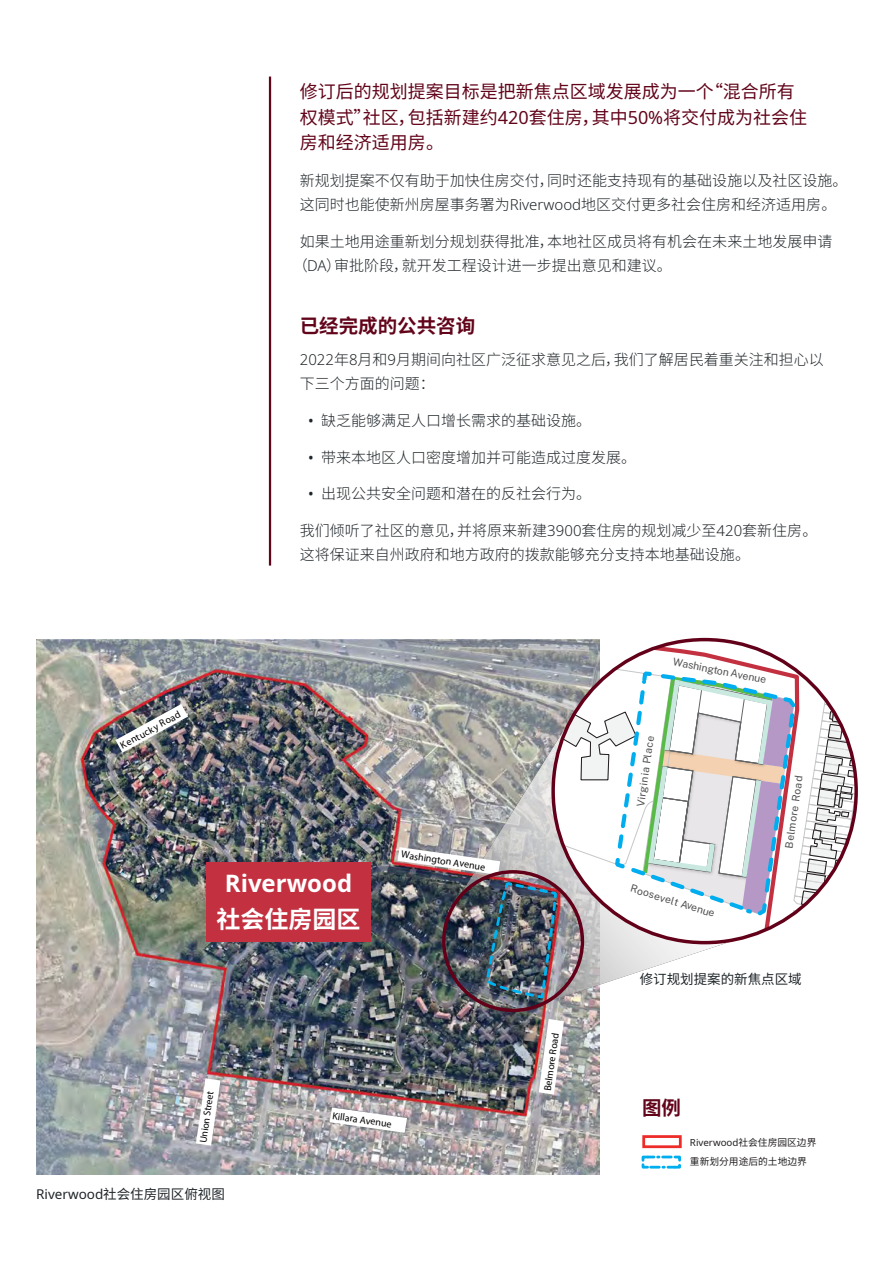
<style>
.page{position:relative;width:893px;height:1263px;background:#fff}
.page>*{position:absolute;margin:0;border:0;box-sizing:border-box;transform-origin:0 0}
.t1{font:700 24px/36px "Noto Sans";color:#fff;text-align:center}
.Heading_3__H3{font:700 19.5px "Noto Sans CJ Ksc";color:#62041a}
.Copy{font:18px/25.5px "Noto Sans CJ Ksc";color:#62041a}
.Bullets{font:300 15px/24px "Noto Sans CJ Ksc";color:#1f2529}
.Copy-2{font:300 15px/24px "Noto Sans CJ Ksc";color:#1f2529}
.Bullets-2{font:13.5px "Noto Sans";color:#1f2529}
.Bullets-3{font:13.5px "Noto Sans CJ Ksc";color:#1f2529}
.t2{font:10.35px "Public Sans";color:#4f4f51}
.t3{font:800 10.05px "Public Sans";color:#000}
.t4{font:9.75px "Noto Sans";color:#231f20}
.t5{font:9.75px "Noto Sans CJ Ksc";color:#231f20}
.s1{font-family:"Noto Sans"}
.s2{font-family:"Noto Sans";font-weight:400}
.s3{font-family:"Noto Sans CJ Ksc"}
</style>
<div class="page">
<svg style="left:641px;top:1135px;width:41px;height:34px"></svg>
<img style="left:36px;top:639px;width:564px;height:535px">
<div style="left:206px;top:862px;width:164px;height:80px;background:#c33141"></div>
<svg style="left:330px;top:1107px;width:77px;height:26px"></svg>
<svg style="left:539px;top:1019px;width:25px;height:75px"></svg>
<svg style="left:196px;top:1078px;width:24px;height:67px"></svg>
<img style="left:115px;top:704px;width:73px;height:49px">
<img style="left:397px;top:646px;width:459px;height:354px">
<div style="left:442px;top:870px;width:142px;height:142px;border:3px solid #630019;border-radius:50%"></div>
<hr style="left:269px;top:77px;width:2px;height:489px;background:#62041a">
<p class="Copy" style="left:300px;top:79px;width:509px">修订后的规划提案目标是把新焦点区域发展成为一个“混合所有权模式”社区，包括新建约<span class="s1">420</span>套住房，其中<span class="s1">50%</span>将交付成为社会住房和经济适用房。</p>
<p class="Bullets" style="left:300px;top:169px;width:549px">新规划提案不仅有助于加快住房交付，同时还能支持现有的基础设施以及社区设施。这同时也能使新州房屋事务署为<span class="s1">Riverwood</span>地区交付更多社会住房和经济适用房。</p>
<p class="Bullets" style="left:293px;top:230px;width:541px;text-indent:7px">如果土地用途重新划分规划获得批准，本地社区成员将有机会在未来土地发展申请（<span class="s1">DA</span>）审批阶段，就开发工程设计进一步提出意见和建议。</p>
<h3 class="Heading_3__H3" style="left:300px;top:314px;width:177px">已经完成的公共咨询</h3>
<p class="Copy-2" style="left:300px;top:348px;width:525px"><span class="s1">2022</span>年<span class="s1">8</span>月和<span class="s1">9</span>月期间向社区广泛征求意见之后，我们了解居民着重关注和担心以下三个方面的问题：</p>
<p class="Bullets" style="left:308px;top:409px;width:284px"><span class="s2">•</span> 缺乏能够满足人口增长需求的基础设施。</p>
<p class="Bullets" style="left:308px;top:445px;width:329px"><span class="s2">•</span> 带来本地区人口密度增加并可能造成过度发展。</p>
<p class="Bullets" style="left:308px;top:482px;width:284px"><span class="s2">•</span> 出现公共安全问题和潜在的反社会行为。</p>
<p class="Copy-2" style="left:300px;top:519px;width:519px">我们倾听了社区的意见，并将原来新建<span class="s1">3900</span>套住房的规划减少至<span class="s1">420</span>套新住房。这将保证来自州政府和地方政府的拨款能够充分支持本地基础设施。</p>
<p class="t3" style="left:118px;top:740px;width:69px;rotate:-28deg">Kentucky Road</p>
<p class="t1" style="left:216px;top:866px;width:145px">Riverwood<span class="s3">社会住房园区</span></p>
<p class="t3" style="left:402px;top:848px;width:86px;rotate:9deg">Washington Avenue</p>
<p class="t3" style="left:197px;top:1142px;width:54px;rotate:-82deg">Union Street</p>
<p class="Bullets-2" style="left:36px;top:1184px;width:190px">Riverwood<span class="s3">社会住房园区俯视图</span></p>
<p class="t3" style="left:334px;top:1109px;width:61px;rotate:8deg">Killara Avenue</p>
<p class="t3" style="left:541px;top:1090px;width:60px;rotate:-82deg">Belmore Road</p>
<p class="t2" style="left:675px;top:654px;width:96px;rotate:11deg">Washington Avenue</p>
<p class="t2" style="left:633px;top:806px;width:73px;rotate:-82deg">Virginia Place</p>
<p class="t2" style="left:633px;top:881px;width:89px;rotate:17deg">Roosevelt Avenue</p>
<p class="t2" style="left:781px;top:847px;width:75px;rotate:-82deg">Belmore Road</p>
<p class="Bullets-3" style="left:640px;top:971px;width:163px">修订规划提案的新焦点区域</p>
<p class="Heading_3__H3" style="left:642px;top:1097px;width:40px">图例</p>
<p class="t4" style="left:690px;top:1136px;width:128px">Riverwood<span class="s3">社会住房园区边界</span></p>
<p class="t5" style="left:690px;top:1156px;width:118px">重新划分用途后的土地边界</p>
</div>
